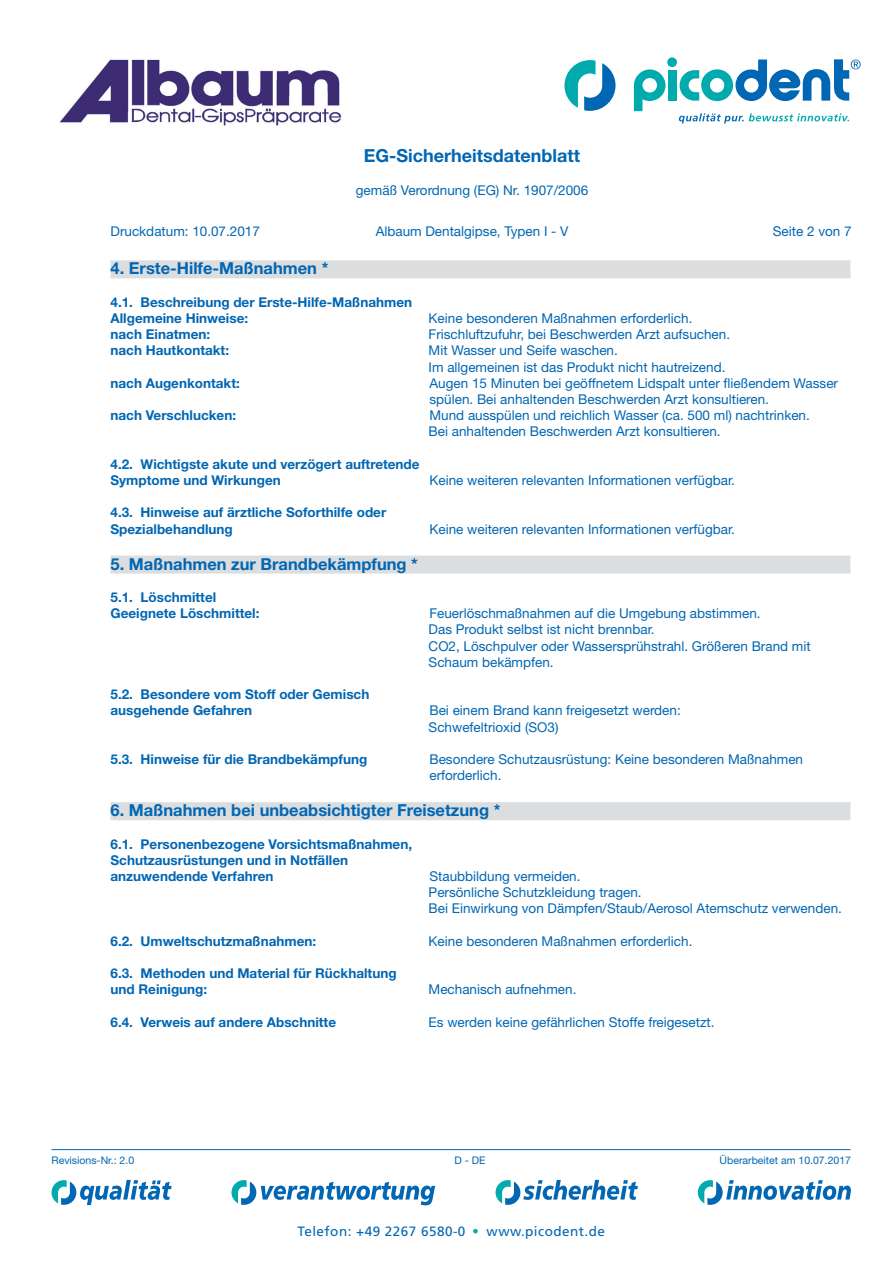
<style>
.page{position:relative;width:893px;height:1263px;background:#fff}
.page>*{position:absolute;margin:0;border:0;box-sizing:border-box;transform-origin:0 0}
.t1{font:39px "Frutiger LT Std";color:#00aaad}
.t2{font:700 18px "Helvetica Neue LT Std";color:#0166b3}
.t3{font:700 16.5px "Helvetica Neue LT Std";color:#0166b3}
.t4{font:13.5px/16.2px "Helvetica Neue LT Std";color:#0166b3}
.t5{font:700 13.5px/16.2px "Helvetica Neue LT Std";color:#0166b3}
.t6{font:13.5px "Frutiger LT Std";letter-spacing:.035em;color:#0166b3}
.t7{font:10.5px "Helvetica Neue LT Std";color:#0166b3}
</style>
<div class="page">
<svg style="left:52px;top:1180px;width:120px;height:25px"></svg>
<svg style="left:496px;top:1180px;width:142px;height:25px"></svg>
<svg style="left:698px;top:1180px;width:153px;height:25px"></svg>
<svg style="left:231px;top:1180px;width:204px;height:25px"></svg>
<hr style="left:52px;top:1149px;width:798px;height:1px;background:#0166b3">
<svg style="left:634px;top:69px;width:32px;height:42px"></svg>
<div style="left:668px;top:70px;width:9px;height:31px;background:#00aaad"></div>
<div style="left:667px;top:57px;width:10px;height:10px;background:#00aaad;border-radius:50%"></div>
<svg style="left:564px;top:60px;width:51px;height:51px"></svg>
<svg style="left:679px;top:113px;width:170px;height:11px"></svg>
<svg style="left:680px;top:59px;width:181px;height:42px"></svg>
<img style="left:59px;top:59px;width:283px;height:66px">
<div style="left:111px;top:260px;width:739px;height:18px;background:#dcdddf"></div>
<div style="left:111px;top:556px;width:739px;height:18px;background:#dcdddf"></div>
<div style="left:111px;top:802px;width:739px;height:18px;background:#dcdddf"></div>
<h2 class="t2" style="left:364px;top:144px;width:218px">EG-Sicherheitsdatenblatt</h2>
<p class="t4" style="left:356px;top:182px;width:234px">gemäß Verordnung (EG) Nr. 1907/2006</p>
<p class="t4" style="left:111px;top:223px;width:151px">Druckdatum: 10.07.2017</p>
<p class="t4" style="left:376px;top:223px;width:194px">Albaum Dentalgipse, Typen I - V</p>
<p class="t4" style="left:773px;top:223px;width:80px">Seite 2 von 7</p>
<p class="t3" style="left:111px;top:258px;width:219px">4. Erste-Hilfe-Maßnahmen *</p>
<p class="t5" style="left:111px;top:294px;width:303px">4.1. Beschreibung der Erste-Hilfe-Maßnahmen<br>Allgemeine Hinweise:</p>
<p class="t4" style="left:429px;top:310px;width:265px">Keine besonderen Maßnahmen erforderlich.</p>
<p class="t5" style="left:111px;top:326px;width:101px">nach Einatmen:</p>
<p class="t4" style="left:429px;top:326px;width:303px">Frischluftzufuhr, bei Beschwerden Arzt aufsuchen.</p>
<p class="t5" style="left:111px;top:342px;width:120px">nach Hautkontakt:</p>
<p class="t4" style="left:429px;top:342px;width:298px">Mit Wasser und Seife waschen.<br>Im allgemeinen ist das Produkt nicht hautreizend.</p>
<p class="t5" style="left:111px;top:375px;width:131px">nach Augenkontakt:</p>
<p class="t4" style="left:429px;top:375px;width:410px">Augen 15 Minuten bei geöffnetem Lidspalt unter fließendem Wasser spülen. Bei anhaltenden Beschwerden Arzt konsultieren.</p>
<p class="t5" style="left:111px;top:407px;width:127px">nach Verschlucken:</p>
<p class="t4" style="left:429px;top:407px;width:383px">Mund ausspülen und reichlich Wasser (ca. 500 ml) nachtrinken.<br>Bei anhaltenden Beschwerden Arzt konsultieren.</p>
<p class="t5" style="left:111px;top:456px;width:311px">4.2. Wichtigste akute und verzögert auftretende<br>Symptome und Wirkungen</p>
<p class="t4" style="left:429px;top:472px;width:307px">Keine weiteren relevanten Informationen verfügbar.</p>
<p class="t5" style="left:111px;top:504px;width:277px">4.3. Hinweise auf ärztliche Soforthilfe oder<br>Spezialbehandlung</p>
<p class="t3" style="left:111px;top:553px;width:309px">5. Maßnahmen zur Brandbekämpfung *</p>
<p class="t5" style="left:111px;top:589px;width:150px">5.1. Löschmittel<br>Geeignete Löschmittel:</p>
<p class="t5" style="left:111px;top:686px;width:260px">5.2. Besondere vom Stoff oder Gemisch ausgehende Gefahren</p>
<p class="t4" style="left:429px;top:520px;width:307px">Keine weiteren relevanten Informationen verfügbar.</p>
<p class="t4" style="left:429px;top:605px;width:384px">Feuerlöschmaßnahmen auf die Umgebung abstimmen.<br>Das Produkt selbst ist nicht brennbar.<br>CO2, Löschpulver oder Wassersprühstrahl. Größeren Brand mit Schaum bekämpfen.</p>
<p class="t4" style="left:429px;top:702px;width:254px">Bei einem Brand kann freigesetzt werden:<br>Schwefeltrioxid (SO3)</p>
<p class="t5" style="left:111px;top:751px;width:258px">5.3. Hinweise für die Brandbekämpfung</p>
<p class="t4" style="left:429px;top:751px;width:375px">Besondere Schutzausrüstung: Keine besonderen Maßnahmen erforderlich.</p>
<p class="t3" style="left:111px;top:800px;width:391px">6. Maßnahmen bei unbeabsichtigter Freisetzung *</p>
<p class="t5" style="left:111px;top:835px;width:303px">6.1. Personenbezogene Vorsichtsmaßnahmen,<br>Schutzausrüstungen und in Notfällen anzuwendende Verfahren</p>
<p class="t4" style="left:429px;top:868px;width:415px">Staubbildung vermeiden.<br>Persönliche Schutzkleidung tragen.<br>Bei Einwirkung von Dämpfen/Staub/Aerosol Atemschutz verwenden.</p>
<p class="t5" style="left:111px;top:933px;width:207px">6.2. Umweltschutzmaßnahmen:</p>
<p class="t4" style="left:429px;top:933px;width:265px">Keine besonderen Maßnahmen erforderlich.</p>
<p class="t5" style="left:111px;top:965px;width:288px">6.3. Methoden und Material für Rückhaltung und Reinigung:</p>
<p class="t4" style="left:429px;top:981px;width:149px">Mechanisch aufnehmen.</p>
<p class="t5" style="left:111px;top:1014px;width:227px">6.4. Verweis auf andere Abschnitte</p>
<p class="t4" style="left:429px;top:1014px;width:287px">Es werden keine gefährlichen Stoffe freigesetzt.</p>
<p class="t7" style="left:52px;top:1154px;width:84px">Revisions-Nr.: 2.0</p>
<p class="t7" style="left:454px;top:1154px;width:33px">D - DE</p>
<p class="t7" style="left:720px;top:1154px;width:133px">Überarbeitet am 10.07.2017</p>
<p class="t6" style="left:297px;top:1223px;width:170px">Telefon: +49 2267 6580-0</p>
<h1 class="t1" style="left:470px;top:1206px;width:12px">·</h1>
<p class="t6" style="left:487px;top:1223px;width:120px">www.picodent.de</p>
</div>
